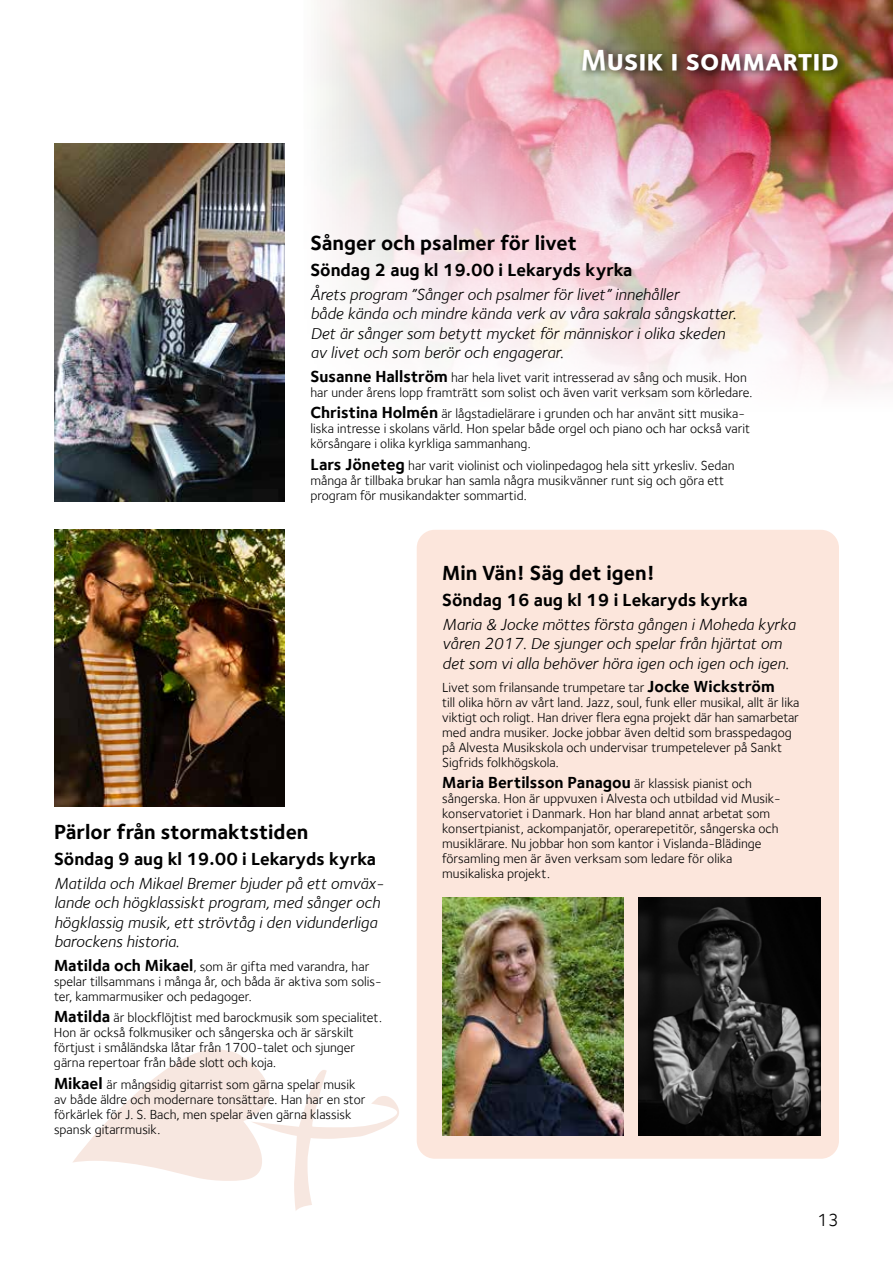
<style>
.page{position:relative;width:893px;height:1263px;background:#fff}
.page>*{position:absolute;margin:0;border:0;box-sizing:border-box;transform-origin:0 0}
.t1{font:30px "Foundry Sterling Bold Expert";color:#fff}
.t2{font:700 21px "Foundry Sterling";color:#000}
.t3{font:700 18px "Foundry Sterling";color:#000}
.t4{font:18px "Foundry Sterling";color:#000}
.t5{font:italic 16.5px/19.5px "Foundry Sterling";color:#000}
.t6{font:700 16.5px "Foundry Sterling";color:#000}
.t7{font:13.5px/15px "Foundry Sterling";color:#000}
.s1{font-weight:700;font-size:16.5px}
.s2{font-weight:400;font-size:13.5px}
</style>
<div class="page">
<svg style="left:73px;top:1049px;width:326px;height:162px"></svg>
<div style="left:417px;top:530px;width:422px;height:629px;background:#fce6dc;border-radius:18px"></div>
<img style="left:320px;top:0;width:573px;height:390px">
<div style="left:578px;top:45px;width:271px;height:36px;background:#000;opacity:.75"></div>
<img style="left:54px;top:530px;width:231px;height:276px">
<img style="left:54px;top:144px;width:231px;height:358px">
<img style="left:639px;top:897px;width:181px;height:238px">
<img style="left:442px;top:897px;width:181px;height:238px">
<h1 class="t1" style="left:581px;top:42px;width:260px">Musik i sommartid</h1>
<h2 class="t2" style="left:310px;top:231px;width:268px">Sånger och psalmer för livet</h2>
<h3 class="t3" style="left:310px;top:259px;width:323px">Söndag 2 aug kl 19.00 i Lekaryds kyrka</h3>
<p class="t5" style="left:310px;top:284px;width:427px">Årets program ”Sånger och psalmer för livet” innehåller<br>både kända och mindre kända verk av våra sakrala sångskatter.<br>Det är sånger som betytt mycket för människor i olika skeden av livet och som berör och engagerar.</p>
<p class="t7" style="left:310px;top:370px;width:443px"><span class="s1">Susanne Hallström</span> har hela livet varit intresserad av sång och musik. Hon har under årens lopp framträtt som solist och även varit verksam som körledare.</p>
<p class="t7" style="left:310px;top:406px;width:441px"><span class="s1">Christina Holmén</span> är lågstadielärare i grunden och har använt sitt musika&shy;liska intresse i skolans värld. Hon spelar både orgel och piano och har också varit körsångare i olika kyrkliga sammanhang.</p>
<p class="t7" style="left:310px;top:457px;width:426px"><span class="s1">Lars Jöneteg</span> har varit violinist och violinpedagog hela sitt yrkesliv. Sedan många år tillbaka brukar han samla några musikvänner runt sig och göra ett program för musikandakter sommartid.</p>
<h2 class="t2" style="left:54px;top:819px;width:256px">Pärlor från stormaktstiden</h2>
<h3 class="t3" style="left:54px;top:848px;width:323px">Söndag 9 aug kl 19.00 i Lekaryds kyrka</h3>
<p class="t5" style="left:54px;top:873px;width:331px">Matilda och Mikael Bremer bjuder på ett omväx&shy;lande och högklassiskt program, med sånger och högklassig musik, ett strövtåg i den vidunderliga barockens historia.</p>
<p class="t7" style="left:54px;top:959px;width:329px"><span class="s1">Matilda och Mikael</span>, som är gifta med varandra, har spelar tillsammans i många år, och båda är aktiva som solis&shy;ter, kammarmusiker och pedagoger.</p>
<p class="t7" style="left:54px;top:1010px;width:329px"><span class="s1">Matilda</span> är blockflöjtist med barockmusik som specialitet.<br>Hon är också folkmusiker och sångerska och är särskilt förtjust i småländska låtar från 1700-talet och sjunger gärna repertoar från både slott och koja.</p>
<p class="t7" style="left:54px;top:1076px;width:313px"><span class="s1">Mikael</span> är mångsidig gitarrist som gärna spelar musik av både äldre och modernare tonsättare. Han har en stor förkärlek för J. S. Bach, men spelar även gärna klassisk spansk gitarrmusik.</p>
<h2 class="t2" style="left:442px;top:560px;width:214px">Min Vän! Säg det igen!</h2>
<h3 class="t3" style="left:442px;top:589px;width:307px">Söndag 16 aug kl 19 i Lekaryds kyrka</h3>
<p class="t5" style="left:442px;top:614px;width:355px">Maria &amp; Jocke möttes första gången i Moheda kyrka våren 2017. De sjunger och spelar från hjärtat om det som vi alla behöver höra igen och igen och igen.</p>
<p class="t7" style="left:442px;top:680px;width:359px">Livet som frilansande trumpetare tar <span class="s1">Jocke Wickström<br></span>till olika hörn av vårt land. Jazz, soul, funk eller musikal, allt är lika viktigt och roligt. Han driver flera egna projekt där han samarbetar med andra musiker. Jocke jobbar även deltid som brasspedagog på Alvesta Musikskola och undervisar trumpetelever på Sankt Sigfrids folkhögskola.</p>
<p class="t6" style="left:442px;top:773px;width:311px">Maria Bertilsson Panagou <span class="s2">är klassisk pianist och</span></p>
<p class="t7" style="left:442px;top:791px;width:340px">sångerska. Hon är uppvuxen i Alvesta och utbildad vid Musik&shy;konservatoriet i Danmark. Hon har bland annat arbetat som konsertpianist, ackompanjatör, operarepetitör, sångerska och musiklärare. Nu jobbar hon som kantor i Vislanda-Blädinge församling men är även verksam som ledare för olika musikaliska projekt.</p>
<h3 class="t4" style="left:818px;top:1210px;width:23px">13</h3>
</div>
